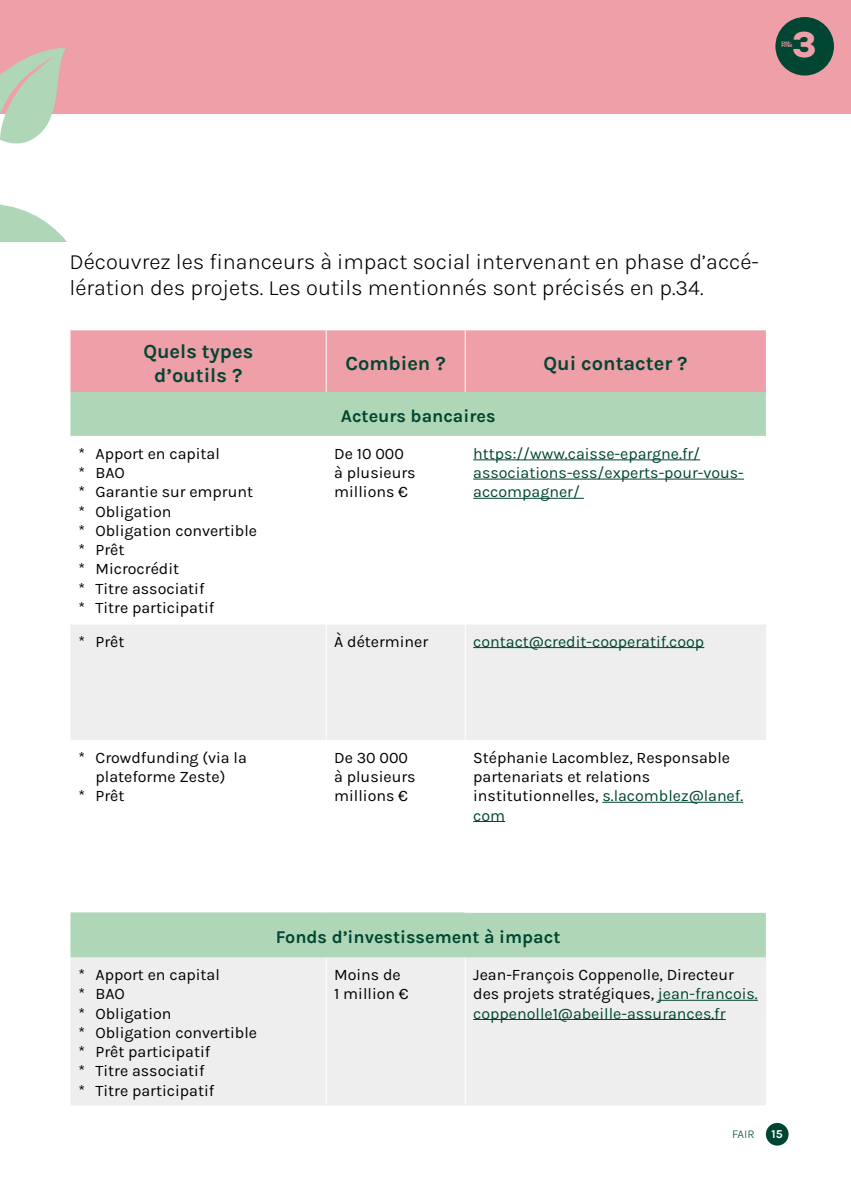
<style>
.page{position:relative;width:851px;height:1191px;background:#fff}
.page>*{position:absolute;margin:0;border:0;box-sizing:border-box;transform-origin:0 0}
.t1{font:800 37px "Karla";color:#ee9fa8}
.t2{font:300 22px/26.4px "Karla";color:#000}
.t3{font:700 20px/24px "Karla";color:#014632;text-align:center}
.t4{font:700 18px "Karla";color:#014632}
.t5{font:16px/19.2px "Karla";color:#000}
.t6{font:16px/19.2px "Karla";color:#014632}
.t7{font:300 12px "Karla";color:#004532}
.t8{font:700 12px "Karla";color:#fff}
.t9{font:800 3.8px/3.4px "Karla";color:#ee9fa8}
.s1{color:#014632}
</style>
<div class="page">
<div style="left:765px;top:1123px;width:23px;height:22px;background:#004532;border-radius:50%"></div>
<div style="left:0;top:0;width:850px;height:113px;background:#ee9fa8"></div>
<div style="left:775px;top:17px;width:58px;height:59px;background:#014632;border-radius:50%"></div>
<svg style="left:0;top:48px;width:74px;height:193px"></svg>
<div style="left:70px;top:330px;width:695px;height:62px;background:#ee9fa8"></div>
<div style="left:70px;top:392px;width:695px;height:565px;background:#afd7b7"></div>
<svg style="left:70px;top:436px;width:695px;height:476px"></svg>
<div style="left:70px;top:624px;width:695px;height:116px;background:#edeeed"></div>
<div style="left:70px;top:957px;width:695px;height:148px;background:#edeeed"></div>
<hr style="left:325px;top:330px;width:1px;height:62px;background:#fff">
<hr style="left:464px;top:330px;width:1px;height:62px;background:#fff">
<hr style="left:71px;top:436px;width:255px;height:1px;background:#fff">
<hr style="left:326px;top:436px;width:139px;height:1px;background:#fff">
<hr style="left:325px;top:437px;width:1px;height:186px;background:#fff">
<hr style="left:465px;top:436px;width:299px;height:1px;background:#fff">
<hr style="left:464px;top:437px;width:1px;height:186px;background:#fff">
<hr style="left:71px;top:623px;width:255px;height:1px;background:#fff">
<hr style="left:326px;top:623px;width:139px;height:1px;background:#fff">
<hr style="left:325px;top:624px;width:1px;height:116px;background:#fff">
<hr style="left:465px;top:623px;width:299px;height:1px;background:#fff">
<hr style="left:464px;top:624px;width:1px;height:116px;background:#fff">
<hr style="left:325px;top:741px;width:1px;height:171px;background:#fff">
<hr style="left:464px;top:741px;width:1px;height:170px;background:#fff">
<hr style="left:325px;top:957px;width:1px;height:147px;background:#fff">
<hr style="left:464px;top:957px;width:1px;height:147px;background:#fff">
<hr style="left:71px;top:740px;width:255px;height:1px;background:#fff">
<hr style="left:326px;top:740px;width:139px;height:1px;background:#fff">
<hr style="left:465px;top:740px;width:299px;height:1px;background:#fff">
<hr style="left:464px;top:911px;width:302px;height:1px;background:#fff">
<hr style="left:473px;top:459px;width:227px;height:1px;background:#014632">
<hr style="left:473px;top:479px;width:271px;height:1px;background:#014632">
<hr style="left:473px;top:498px;width:110px;height:1px;background:#014632">
<hr style="left:473px;top:647px;width:231px;height:1px;background:#014632">
<hr style="left:602px;top:802px;width:141px;height:1px;background:#014632">
<hr style="left:473px;top:821px;width:32px;height:1px;background:#014632">
<hr style="left:657px;top:1000px;width:100px;height:1px;background:#014632">
<hr style="left:473px;top:1019px;width:252px;height:1px;background:#014632">
<h1 class="t1" style="left:792px;top:21px;width:26px">3</h1>
<p class="t9" style="left:781px;top:41px;width:12px">CHA-<br>PITRE</p>
<h2 class="t2" style="left:69px;top:247px;width:690px">Découvrez les financeurs à impact social intervenant en phase d’accé&shy;lération des projets. Les outils mentionnés sont précisés en p.34.</h2>
<p class="t3" style="left:143px;top:339px;width:111px">Quels types d’outils ?</p>
<p class="t3" style="left:345px;top:351px;width:102px">Combien ?</p>
<p class="t3" style="left:543px;top:351px;width:146px">Qui contacter ?</p>
<p class="t4" style="left:341px;top:404px;width:156px">Acteurs bancaires</p>
<p class="t5" style="left:78px;top:443px;width:180px">* Apport en capital<br>* BAO<br>* Garantie sur emprunt * Obligation<br>* Obligation convertible * Prêt<br>* Microcrédit<br>* Titre associatif<br>* Titre participatif</p>
<p class="t5" style="left:334px;top:443px;width:83px">De 10 000 à plusieurs millions €</p>
<p class="t6" style="left:473px;top:443px;width:272px">https://www.caisse-epargne.fr/ associations-ess/experts-pour-vous&shy;accompagner/</p>
<p class="t5" style="left:78px;top:631px;width:47px">* Prêt</p>
<p class="t5" style="left:334px;top:631px;width:96px">À déterminer</p>
<p class="t6" style="left:473px;top:631px;width:232px">contact@credit-cooperatif.coop</p>
<p class="t5" style="left:78px;top:747px;width:170px">* Crowdfunding (via la</p>
<p class="t5" style="left:95px;top:767px;width:131px">plateforme Zeste)</p>
<p class="t5" style="left:78px;top:786px;width:47px">* Prêt</p>
<p class="t5" style="left:334px;top:747px;width:83px">De 30 000 à plusieurs millions €</p>
<p class="t5" style="left:473px;top:747px;width:271px">Stéphanie Lacomblez, Responsable partenariats et relations institutionnelles, <span class="s1">s.lacomblez@lanef. com</span></p>
<p class="t4" style="left:276px;top:925px;width:286px">Fonds d’investissement à impact</p>
<p class="t5" style="left:78px;top:964px;width:180px">* Apport en capital<br>* BAO<br>* Obligation<br>* Obligation convertible * Prêt participatif<br>* Titre associatif<br>* Titre participatif</p>
<p class="t5" style="left:334px;top:964px;width:76px">Moins de<br>1 million €</p>
<p class="t5" style="left:473px;top:964px;width:286px">Jean-François Coppenolle, Directeur des projets stratégiques, <span class="s1">jean-francois. coppenolle1@abeille-assurances.fr</span></p>
<p class="t7" style="left:732px;top:1126px;width:24px">FAIR</p>
<p class="t8" style="left:771px;top:1126px;width:13px">15</p>
</div>
